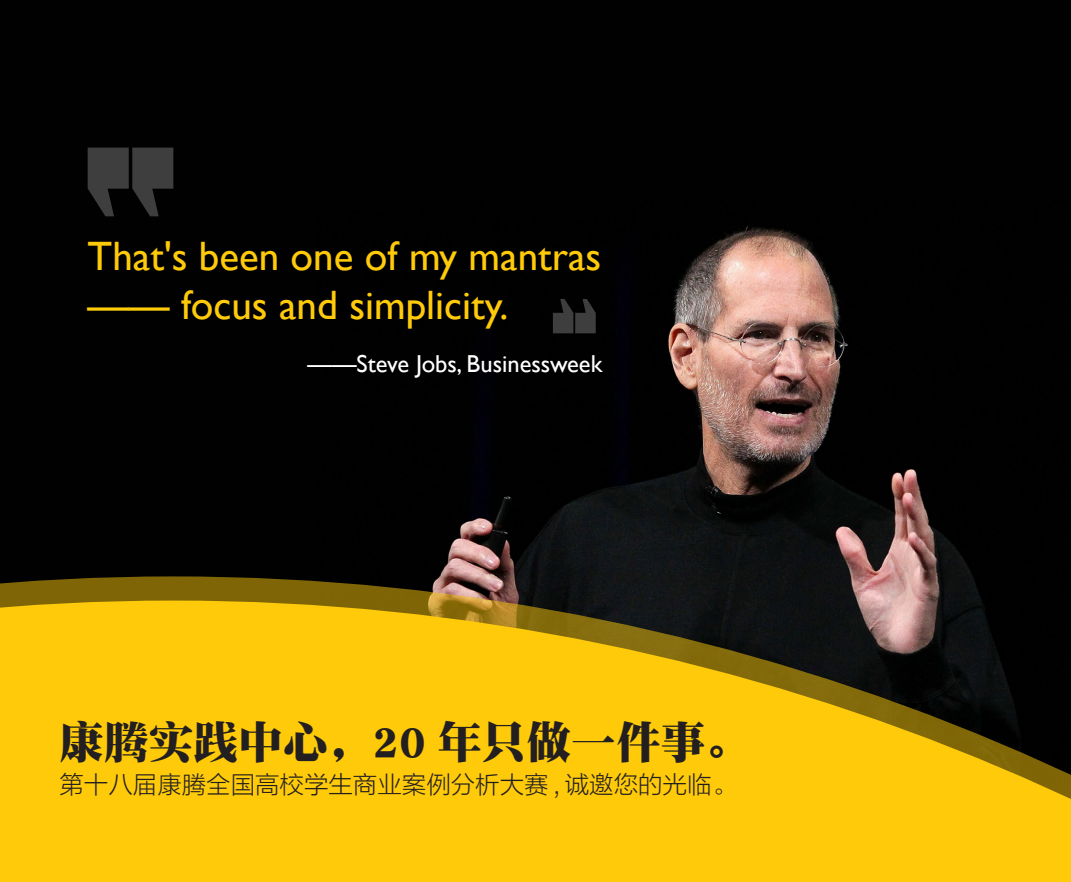
<style>
.page{position:relative;width:1071px;height:882px;background:#010101}
.page>*{position:absolute;margin:0;border:0;box-sizing:border-box;transform-origin:0 0}
.t1{font:44.62px "DFP Song W12";color:#231f20}
.t2{font:40.95px/49.2px "Gill Sans";color:#feca0a}
.t3{font:24.5px "FZLTKHK GBK1 0";color:#231f20}
.t4{font:24.5px "Gill Sans";color:#fff}
</style>
<div class="page">
<img style="left:440px;top:226px;width:533px;height:350px">
<svg style="left:0;top:576px;width:982px;height:25px"></svg>
<svg style="left:0;top:601px;width:1071px;height:281px;background:#d7ac0b"></svg>
<svg style="left:88px;top:148px;width:85px;height:68px"></svg>
<svg style="left:553px;top:299px;width:43px;height:34px"></svg>
<p class="t2" style="left:88px;top:232px;width:515px">That's been one of my mantras —— focus and simplicity.</p>
<p class="t4" style="left:308px;top:350px;width:296px">——Steve Jobs, Businessweek</p>
<p class="t1" style="left:60px;top:719px;width:692px">康腾实践中心，20 年只做一件事。</p>
<p class="t3" style="left:60px;top:771px;width:678px">第十八届康腾全国高校学生商业案例分析大赛 , 诚邀您的光临。</p>
</div>
